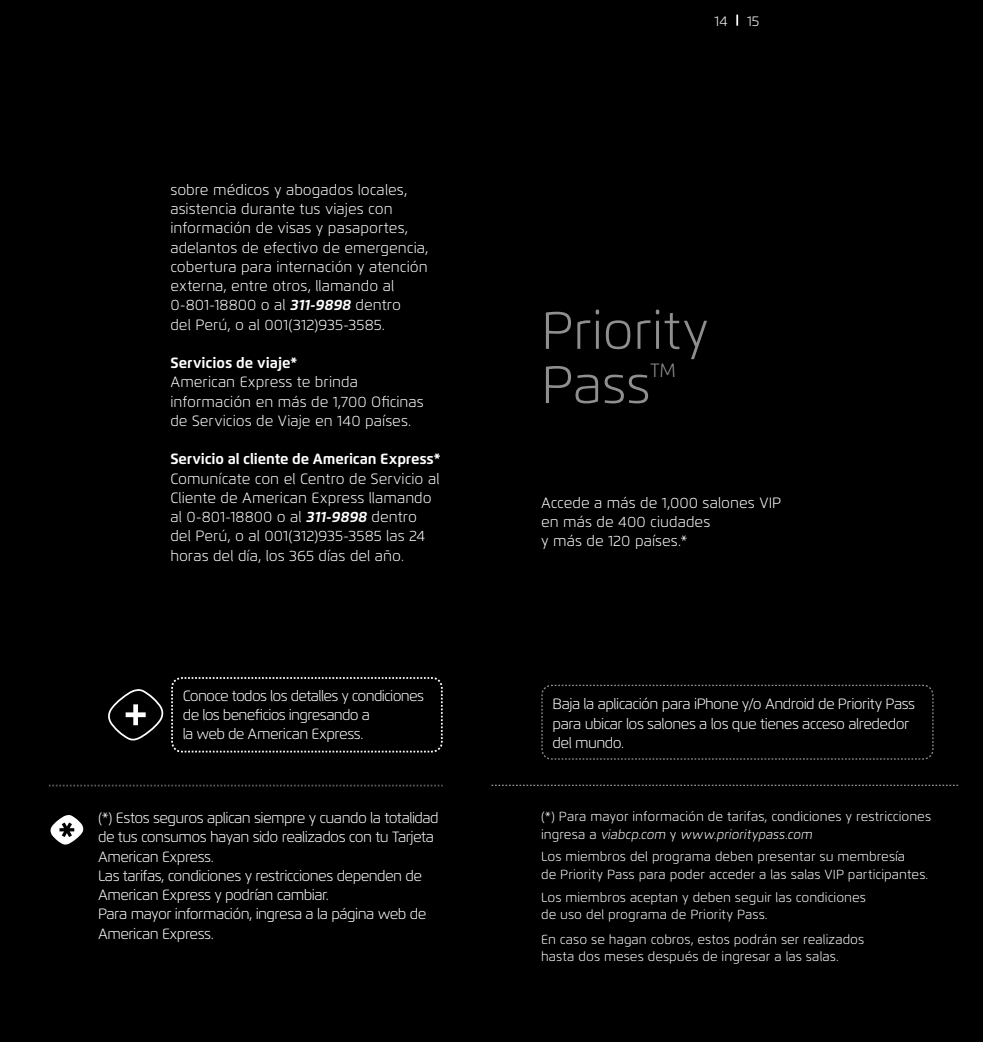
<style>
.page{position:relative;width:983px;height:1042px;background:#fff}
.page>*{position:absolute;margin:0;border:0;box-sizing:border-box;transform-origin:0 0}
.t1{font:300 52.5px/54.2px "Flexo";letter-spacing:-.005em;color:#8e9090}
.t2{font:300 19.25px "Flexo";color:#8e9090}
.t3{font:300 14.88px/19.2px "Flexo";letter-spacing:-.005em;color:#fff}
.t4{font:300 14.88px/19.2px "Flexo";letter-spacing:-.04em;color:#fff}
.t5{font:300 14.88px/19.2px "Flexo";letter-spacing:-.05em;color:#fff}
.t6{font:700 14.88px "Flexo";letter-spacing:-.01em;color:#fff}
.t7{font:300 14px "Flexo";color:#fff}
.t8{font:300 13.12px/17.5px "Flexo";color:#fff}
.s1{font-weight:700;font-style:italic}
.s2{font-style:italic}
</style>
<div class="page">
<div style="left:0;top:0;width:982px;height:1042px;background:#000"></div>
<svg style="left:736px;top:15px;width:2px;height:11px"></svg>
<svg style="left:491px;top:784px;width:466px;height:2px"></svg>
<svg style="left:541px;top:684px;width:393px;height:76px"></svg>
<svg style="left:108px;top:677px;width:335px;height:76px"></svg>
<svg style="left:49px;top:785px;width:393px;height:1px"></svg>
<svg style="left:50px;top:815px;width:34px;height:30px"></svg>
<p class="t3" style="left:170px;top:180px;width:259px">sobre médicos y abogados locales, asistencia durante tus viajes con información de visas y pasaportes, adelantos de efectivo de emergencia, cobertura para internación y atención externa, entre otros, llamando al 0-801-18800 o al <span class="s1">311-9898</span> dentro<br>del Perú, o al 001(312)935-3585.</p>
<p class="t6" style="left:170px;top:354px;width:128px">Servicios de viaje*</p>
<p class="t3" style="left:170px;top:373px;width:255px">American Express te brinda información en más de 1,700 Oficinas de Servicios de Viaje en 140 países.</p>
<p class="t6" style="left:170px;top:450px;width:271px">Servicio al cliente de American Express*</p>
<p class="t3" style="left:170px;top:469px;width:270px">Comunícate con el Centro de Servicio al Cliente de American Express llamando al 0-801-18800 o al <span class="s1">311-9898</span> dentro del Perú, o al 001(312)935-3585 las 24 horas del día, los 365 días del año.</p>
<p class="t5" style="left:183px;top:686px;width:243px">Conoce todos los detalles y condiciones de los beneficios ingresando a<br>la web de American Express.</p>
<p class="t4" style="left:98px;top:808px;width:342px">(*) Estos seguros aplican siempre y cuando la totalidad de tus consumos hayan sido realizados con tu Tarjeta American Express.<br>Las tarifas, condiciones y restricciones dependen de American Express y podrían cambiar.<br>Para mayor información, ingresa a la página web de American Express.</p>
<p class="t7" style="left:714px;top:12px;width:15px">14</p>
<p class="t7" style="left:747px;top:12px;width:14px">15</p>
<h1 class="t1" style="left:541px;top:303px;width:169px">Priority<br>Pass</h1>
<p class="t2" style="left:650px;top:358px;width:27px">TM</p>
<p class="t3" style="left:541px;top:493px;width:241px">Accede a más de 1,000 salones VIP en más de 400 ciudades<br>y más de 120 países.*</p>
<p class="t4" style="left:552px;top:695px;width:364px">Baja la aplicación para iPhone y/o Android de Priority Pass para ubicar los salones a los que tienes acceso alrededor del mundo.</p>
<p class="t8" style="left:541px;top:808px;width:391px">(*) Para mayor información de tarifas, condiciones y restricciones ingresa a <span class="s2">viabcp.com</span> y <span class="s2">www.prioritypass.com</span></p>
<p class="t8" style="left:541px;top:848px;width:388px">Los miembros del programa deben presentar su membresía<br>de Priority Pass para poder acceder a las salas VIP participantes.</p>
<p class="t8" style="left:541px;top:888px;width:326px">Los miembros aceptan y deben seguir las condiciones de uso del programa de Priority Pass.</p>
<p class="t8" style="left:541px;top:930px;width:324px">En caso se hagan cobros, estos podrán ser realizados hasta dos meses después de ingresar a las salas.</p>
</div>
